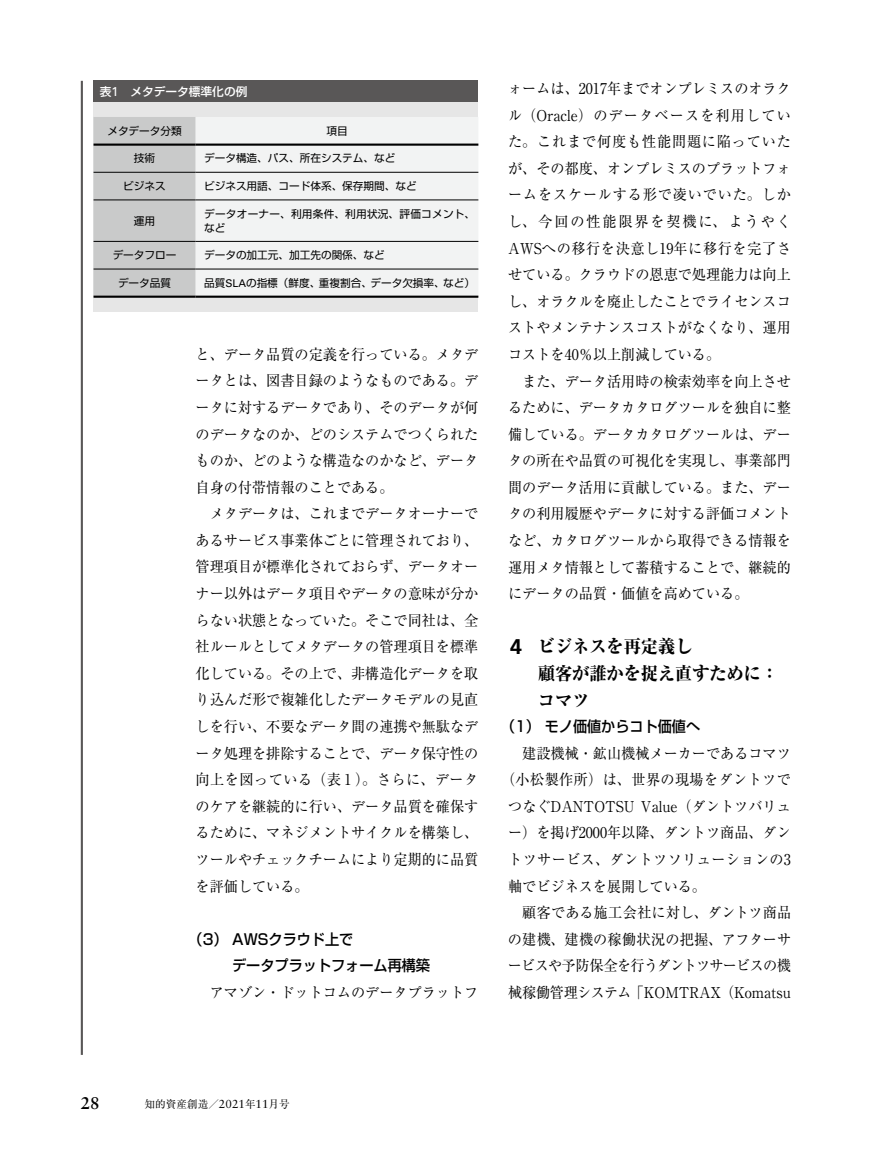
<style>
.page{position:relative;width:893px;height:1157px;background:#fff}
.page>*{position:absolute;margin:0;border:0;box-sizing:border-box;transform-origin:0 0}
.t1{font:800 18px/26.5px "Ryumin Pr 6 N";color:#000;scale:.95 1}
.t2{font:700 16.95px "Sabon LT Std";color:#000}
.t3{font:14.85px/26.5px "Ryumin Pr 6 N";color:#000;text-align:justify;scale:.95 1}
.t4{font:500 14.85px/26.5px "Shin Go Pr 6 N";color:#000;scale:.95 1}
.t5{font:14.85px "Ryumin Pr 6 N";letter-spacing:.03em;color:#000;scale:.95 1}
.t6{font:14.85px "Ryumin Pr 6 N";letter-spacing:-.045em;color:#000;scale:.95 1}
.t7{font:500 11.7px "Shin Go Pr 6 N";color:#fff}
.t8{font:10.65px "Shin Go Pr 6 N";color:#000}
.t9{font:10.65px/13.8px "Shin Go Pr 6 N";letter-spacing:.025em;color:#000}
.t10{font:10.65px "Ryumin Pr 6 N";color:#000}
.s1{font-family:"Univers LT Std";font-weight:400;font-size:12.9px}
.s2{font-family:"Univers LT Std"}
.s3{font-family:"Frutiger LT Std";font-weight:700;font-size:21.3px}
.s4{font-family:"Sabon LT Std";font-size:11.7px}
</style>
<div class="page">
<hr style="left:81px;top:81px;width:2px;height:973px;background:#595757">
<div style="left:94px;top:81px;width:384px;height:21px;background:#595757"></div>
<div style="left:94px;top:102px;width:384px;height:209px;background:#e6e6e6"></div>
<div style="left:94px;top:117px;width:102px;height:179px;background:#c9caca"></div>
<div style="left:196px;top:117px;width:282px;height:179px;background:#f2f3f3"></div>
<hr style="left:94px;top:172px;width:102px;height:1px;background:#000">
<hr style="left:196px;top:172px;width:282px;height:1px;background:#000">
<hr style="left:94px;top:200px;width:102px;height:1px;background:#000">
<hr style="left:196px;top:200px;width:282px;height:1px;background:#000">
<hr style="left:94px;top:241px;width:102px;height:1px;background:#000">
<hr style="left:196px;top:241px;width:282px;height:1px;background:#000">
<hr style="left:94px;top:269px;width:102px;height:1px;background:#000">
<hr style="left:196px;top:269px;width:282px;height:1px;background:#000">
<hr style="left:94px;top:144px;width:102px;height:2px;background:#000">
<hr style="left:196px;top:144px;width:282px;height:2px;background:#000">
<hr style="left:94px;top:296px;width:102px;height:2px;background:#000">
<hr style="left:196px;top:296px;width:282px;height:2px;background:#000">
<p class="t7" style="left:100px;top:82px;width:149px">表<span class="s1">1</span>　メタデータ標準化の例</p>
<p class="t8" style="left:107px;top:122px;width:76px">メタデータ分類</p>
<p class="t8" style="left:326px;top:122px;width:23px">項目</p>
<p class="t8" style="left:134px;top:150px;width:23px">技術</p>
<p class="t8" style="left:204px;top:150px;width:193px">データ構造、パス、所在システム、など</p>
<p class="t8" style="left:123px;top:177px;width:44px">ビジネス</p>
<p class="t8" style="left:204px;top:177px;width:214px">ビジネス用語、コード体系、保存期間、など</p>
<p class="t8" style="left:134px;top:212px;width:23px">運用</p>
<p class="t9" style="left:204px;top:206px;width:273px">データオーナー、利用条件、利用状況、評価コメント、など</p>
<p class="t8" style="left:113px;top:246px;width:65px">データフロー</p>
<p class="t8" style="left:204px;top:246px;width:182px">データの加工元、加工先の関係、など</p>
<p class="t8" style="left:118px;top:274px;width:55px">データ品質</p>
<p class="t8" style="left:204px;top:274px;width:273px">品質<span class="s2">SLA</span>の指標（鮮度、重複割合、データ欠損率、など）</p>
<p class="t3" style="left:196px;top:340px;width:299px">と、データ品質の定義を行っている。メタデータとは、図書目録のようなものである。データに対するデータであり、そのデータが何のデータなのか、どのシステムでつくられたものか、どのような構造なのかなど、データ自身の付帯情報のことである。</p>
<p class="t3" style="left:196px;top:499px;width:299px;text-indent:14px">メタデータは、これまでデータオーナーであるサービス事業体ごとに管理されており、管理項目が標準化されておらず、データオーナー以外はデータ項目やデータの意味が分からない状態となっていた。そこで同社は、全社ルールとしてメタデータの管理項目を標準化している。その上で、非構造化データを取り込んだ形で複雑化したデータモデルの見直しを行い、不要なデータ間の連携や無駄なデータ処理を排除することで、データ保守性の向上を図っている（表 1 ）。さらに、データのケアを継続的に行い、データ品質を確保するために、マネジメントサイクルを構築し、ツールやチェックチームにより定期的に品質を評価している。</p>
<p class="t4" style="left:232px;top:925px;width:210px;text-indent:-44px">（3） AWSクラウド上で<br>データプラットフォーム再構築</p>
<p class="t3" style="left:210px;top:978px;width:284px">アマゾン・ドットコムのデータプラットフ</p>
<p class="t3" style="left:508px;top:74px;width:299px">ォームは、2017年までオンプレミスのオラクル（Oracle）のデータベースを利用していた。これまで何度も性能問題に陥っていたが、その都度、オンプレミスのプラットフォームをスケールする形で凌いでいた。しかし、今回の性能限界を契機に、ようやくAWSへの移行を決意し19年に移行を完了させている。クラウドの恩恵で処理能力は向上し、オラクルを廃止したことでライセンスコストやメンテナンスコストがなくなり、運用コストを40％以上削減している。</p>
<p class="t3" style="left:508px;top:367px;width:299px;text-indent:14px">また、データ活用時の検索効率を向上させるために、データカタログツールを独自に整備している。データカタログツールは、データの所在や品質の可視化を実現し、事業部門間のデータ活用に貢献している。また、データの利用履歴やデータに対する評価コメントなど、カタログツールから取得できる情報を運用メタ情報として蓄積することで、継続的にデータの品質・価値を高めている。</p>
<p class="t1" style="left:538px;top:633px;width:254px;text-indent:-28px"><span class="s3">4</span> ビジネスを再定義し<br>顧客が誰かを捉え直すために：コマツ</p>
<p class="t4" style="left:501px;top:712px;width:211px">（1） モノ価値からコト価値へ</p>
<p class="t3" style="left:522px;top:739px;width:284px">建設機械・鉱山機械メーカーであるコマツ</p>
<p class="t5" style="left:501px;top:768px;width:307px">（小松製作所）は、世界の現場をダントツで</p>
<p class="t3" style="left:508px;top:792px;width:299px">つなぐDANTOTSU Value（ダントツバリュ</p>
<p class="t3" style="left:508px;top:818px;width:299px">ー）を掲げ2000年以降、ダントツ商品、ダン</p>
<p class="t5" style="left:508px;top:847px;width:299px">トツサービス、ダントツソリューションの3</p>
<p class="t3" style="left:508px;top:872px;width:210px">軸でビジネスを展開している。</p>
<p class="t3" style="left:522px;top:898px;width:285px">顧客である施工会社に対し、ダントツ商品</p>
<p class="t3" style="left:508px;top:925px;width:300px">の建機、建機の稼働状況の把握、アフターサ</p>
<p class="t6" style="left:508px;top:954px;width:300px">ービスや予防保全を行うダントツサービスの機</p>
<p class="t3" style="left:508px;top:978px;width:299px">械稼働管理システム「KOMTRAX（Komatsu</p>
<p class="t2" style="left:81px;top:1093px;width:20px">28</p>
<p class="t10" style="left:145px;top:1095px;width:147px">知的資産創造／<span class="s4">2021</span>年<span class="s4">11</span>月号</p>
</div>
